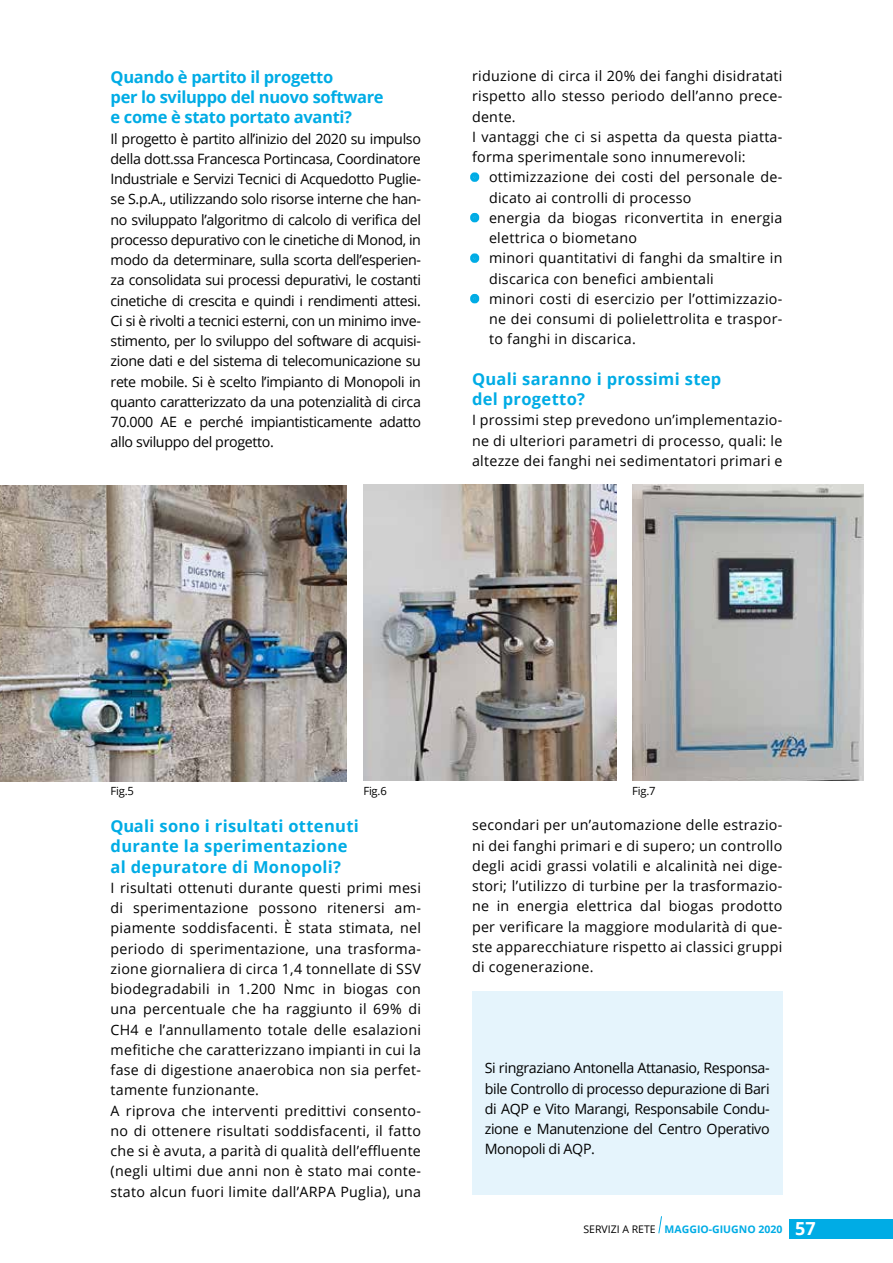
<style>
.page{position:relative;width:893px;height:1263px;background:#fff}
.page>*{position:absolute;margin:0;border:0;box-sizing:border-box;transform-origin:0 0}
.t1{font:700 16.5px/20.2px "Open Sans";letter-spacing:.02em;color:#00ace5}
.t2{font:700 16.5px/20.2px "Open Sans";letter-spacing:-.02em;color:#00ace5}
.t3{font:14.25px/20.2px "Open Sans";letter-spacing:.02em;color:#000;text-align:justify}
.t4{font:11.25px "Open Sans";letter-spacing:-.02em;color:#000}
.t5{font:700 10.5px "Open Sans";color:#00ace5}
.s1{color:#00ace5}
.s2{font-weight:400;color:#000}
.s3{font-size:18px;color:#fff}
</style>
<div class="page">
<div style="left:789px;top:1219px;width:104px;height:19px;background:#00ace5"></div>
<svg style="left:658px;top:1216px;width:4px;height:18px"></svg>
<div style="left:472px;top:991px;width:310px;height:204px;background:#e5f4fc"></div>
<svg style="left:470px;top:172px;width:10px;height:10px"></svg>
<svg style="left:470px;top:212px;width:10px;height:11px"></svg>
<svg style="left:470px;top:253px;width:10px;height:10px"></svg>
<svg style="left:470px;top:293px;width:10px;height:11px"></svg>
<img style="left:0;top:486px;width:346px;height:295px">
<img style="left:363px;top:485px;width:254px;height:295px">
<img style="left:632px;top:485px;width:232px;height:295px">
<p class="t2" style="left:111px;top:66px;width:275px">Quando è partito il progetto<br>per lo sviluppo del nuovo software e come è stato portato avanti?</p>
<p class="t3" style="left:111px;top:128px;width:312px">Il progetto è partito all’inizio del 2020 su impulso della dott.ssa Francesca Portincasa, Coordinatore Industriale e Servizi Tecnici di Acquedotto Puglie&shy;se S.p.A., utilizzando solo risorse interne che han&shy;no sviluppato l’algoritmo di calcolo di verifica del processo depurativo con le cinetiche di Monod, in modo da determinare, sulla scorta dell’esperien&shy;za consolidata sui processi depurativi, le costanti cinetiche di crescita e quindi i rendimenti attesi.<br>Ci si è rivolti a tecnici esterni, con un minimo inve&shy;stimento, per lo sviluppo del software di acquisi&shy;zione dati e del sistema di telecomunicazione su rete mobile. Si è scelto l’impianto di Monopoli in quanto caratterizzato da una potenzialità di circa 70.000 AE e perché impiantisticamente adatto allo sviluppo del progetto.</p>
<p class="t3" style="left:472px;top:65px;width:312px;text-align:left">riduzione di circa il 20% dei fanghi disidratati rispetto allo stesso periodo dell’anno prece&shy;dente.<br>I vantaggi che ci si aspetta da questa piatta&shy;forma sperimentale sono innumerevoli:</p>
<p class="t3" style="left:489px;top:167px;width:295px;text-indent:-17px"><span class="s1">•</span> ottimizzazione dei costi del personale de&shy;dicato ai controlli di processo</p>
<p class="t3" style="left:489px;top:207px;width:295px;text-indent:-17px"><span class="s1">•</span> energia da biogas riconvertita in energia elettrica o biometano</p>
<p class="t3" style="left:489px;top:248px;width:295px;text-indent:-17px"><span class="s1">•</span> minori quantitativi di fanghi da smaltire in discarica con benefici ambientali</p>
<p class="t3" style="left:489px;top:288px;width:295px;text-indent:-17px"><span class="s1">•</span> minori costi di esercizio per l’ottimizzazio&shy;ne dei consumi di polielettrolita e traspor&shy;to fanghi in discarica.</p>
<p class="t1" style="left:472px;top:368px;width:251px">Quali saranno i prossimi step del progetto?</p>
<p class="t3" style="left:472px;top:410px;width:312px">I prossimi step prevedono un’implementazio&shy;ne di ulteriori parametri di processo, quali: le altezze dei fanghi nei sedimentatori primari e</p>
<p class="t4" style="left:111px;top:783px;width:25px">Fig.5</p>
<p class="t4" style="left:363px;top:783px;width:25px">Fig.6</p>
<p class="t4" style="left:632px;top:783px;width:25px">Fig.7</p>
<p class="t1" style="left:111px;top:816px;width:250px">Quali sono i risultati ottenuti durante la sperimentazione al depuratore di Monopoli?</p>
<p class="t3" style="left:111px;top:877px;width:312px;text-align:left">I risultati ottenuti durante questi primi mesi di sperimentazione possono ritenersi am&shy;piamente soddisfacenti. È stata stimata, nel periodo di sperimentazione, una trasforma&shy;zione giornaliera di circa 1,4 tonnellate di SSV biodegradabili in 1.200 Nmc in biogas con una percentuale che ha raggiunto il 69% di CH4 e l’annullamento totale delle esalazioni mefitiche che caratterizzano impianti in cui la fase di digestione anaerobica non sia perfet&shy;tamente funzionante.<br>A riprova che interventi predittivi consento&shy;no di ottenere risultati soddisfacenti, il fatto che si è avuta, a parità di qualità dell’effluente (negli ultimi due anni non è stato mai conte&shy;stato alcun fuori limite dall’ARPA Puglia), una</p>
<p class="t3" style="left:472px;top:815px;width:312px">secondari per un’automazione delle estrazio&shy;ni dei fanghi primari e di supero; un controllo degli acidi grassi volatili e alcalinità nei dige&shy;stori; l’utilizzo di turbine per la trasformazio&shy;ne in energia elettrica dal biogas prodotto per verificare la maggiore modularità di que&shy;ste apparecchiature rispetto ai classici gruppi di cogenerazione.</p>
<p class="t3" style="left:485px;top:1058px;width:286px">Si ringraziano Antonella Attanasio, Responsa&shy;bile Controllo di processo depurazione di Bari di AQP e Vito Marangi, Responsabile Condu&shy;zione e Manutenzione del Centro Operativo Monopoli di AQP.</p>
<p class="t5" style="left:583px;top:1222px;width:234px"><span class="s2">SERVIZI A RETE</span> MAGGIO-GIUGNO 2020 <span class="s3">57</span></p>
</div>
